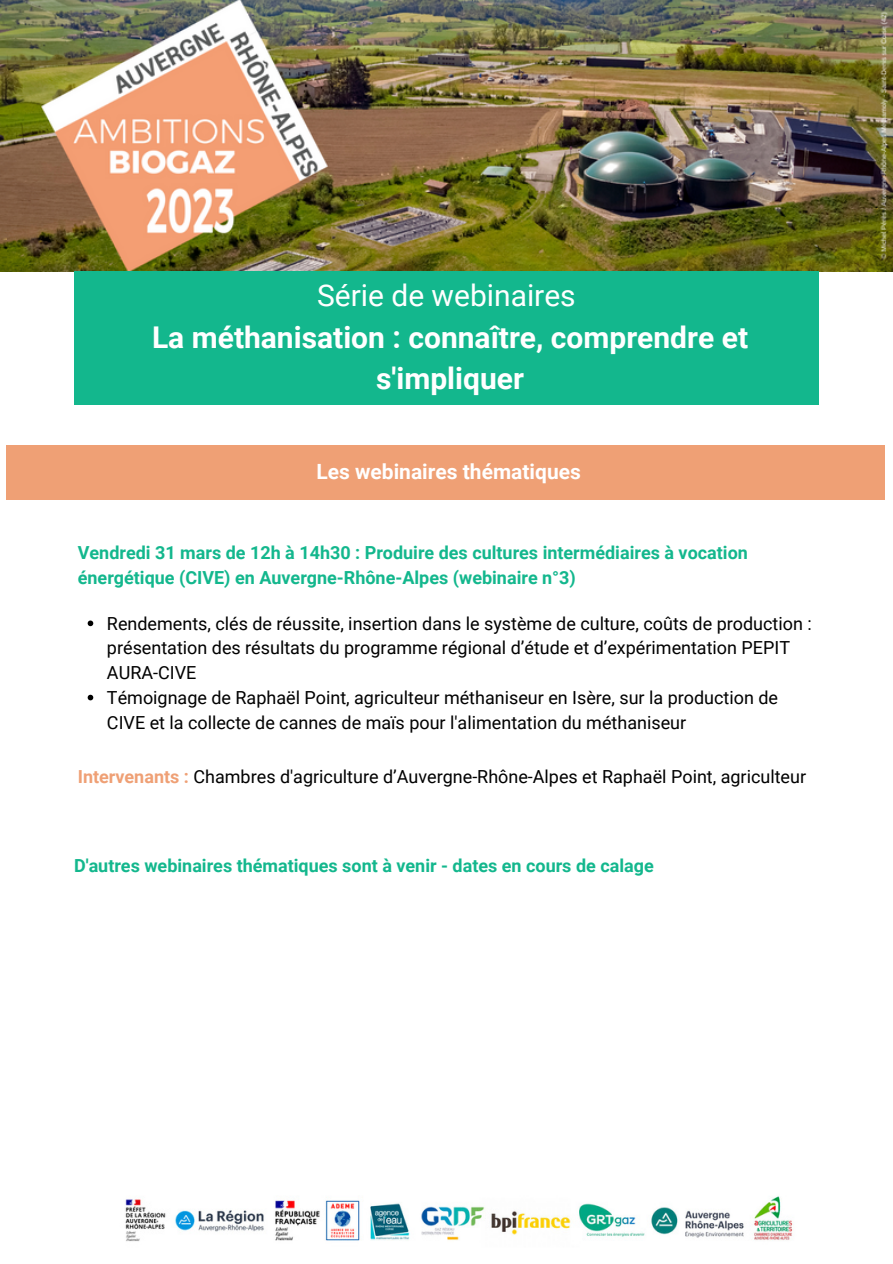
<style>
.page{position:relative;width:893px;height:1264px;background:#fff}
.page>*{position:absolute;margin:0;border:0;box-sizing:border-box;transform-origin:0 0}
.t1{font:700 30px/41.5px "Roboto";color:#fff;text-align:center}
.t2{font:30px "Roboto";color:#fff}
.t3{font:700 21px "Roboto";color:#fff}
.t4{font:18px/24.8px "Roboto";color:#000}
.t5{font:700 18px/24.8px "Roboto";color:#13b78d}
.s1{font-weight:700;color:#efa075}
</style>
<div class="page">
<div style="left:6px;top:445px;width:878px;height:55px;background:#efa075"></div>
<img style="left:125px;top:1196px;width:668px;height:45px">
<img style="left:0;top:0;width:892px;height:271px">
<svg style="left:88px;top:620px;width:5px;height:6px"></svg>
<svg style="left:88px;top:694px;width:5px;height:6px"></svg>
<div style="left:74px;top:271px;width:744px;height:134px;background:#13b78d"></div>
<h1 class="t2" style="left:317px;top:278px;width:260px">Série de webinaires</h1>
<h1 class="t1" style="left:152px;top:317px;width:597px">La méthanisation : connaître, comprendre et s'impliquer</h1>
<p class="t3" style="left:316px;top:460px;width:266px">Les webinaires thématiques</p>
<p class="t5" style="left:78px;top:540px;width:671px">Vendredi 31 mars de 12h à 14h30 : Produire des cultures intermédiaires à vocation énergétique (CIVE) en Auvergne-Rhône-Alpes (webinaire n°3)</p>
<p class="t4" style="left:107px;top:611px;width:706px">Rendements, clés de réussite, insertion dans le système de culture, coûts de production : présentation des résultats du programme régional d’étude et d’expérimentation PEPIT AURA-CIVE<br>Témoignage de Raphaël Point, agriculteur méthaniseur en Isère, sur la production de CIVE et la collecte de cannes de maïs pour l'alimentation du méthaniseur</p>
<p class="t4" style="left:78px;top:764px;width:729px"><span class="s1">Intervenants :</span> Chambres d'agriculture d’Auvergne-Rhône-Alpes et Raphaël Point, agriculteur</p>
<p class="t5" style="left:74px;top:853px;width:581px">D'autres webinaires thématiques sont à venir - dates en cours de calage</p>
</div>
